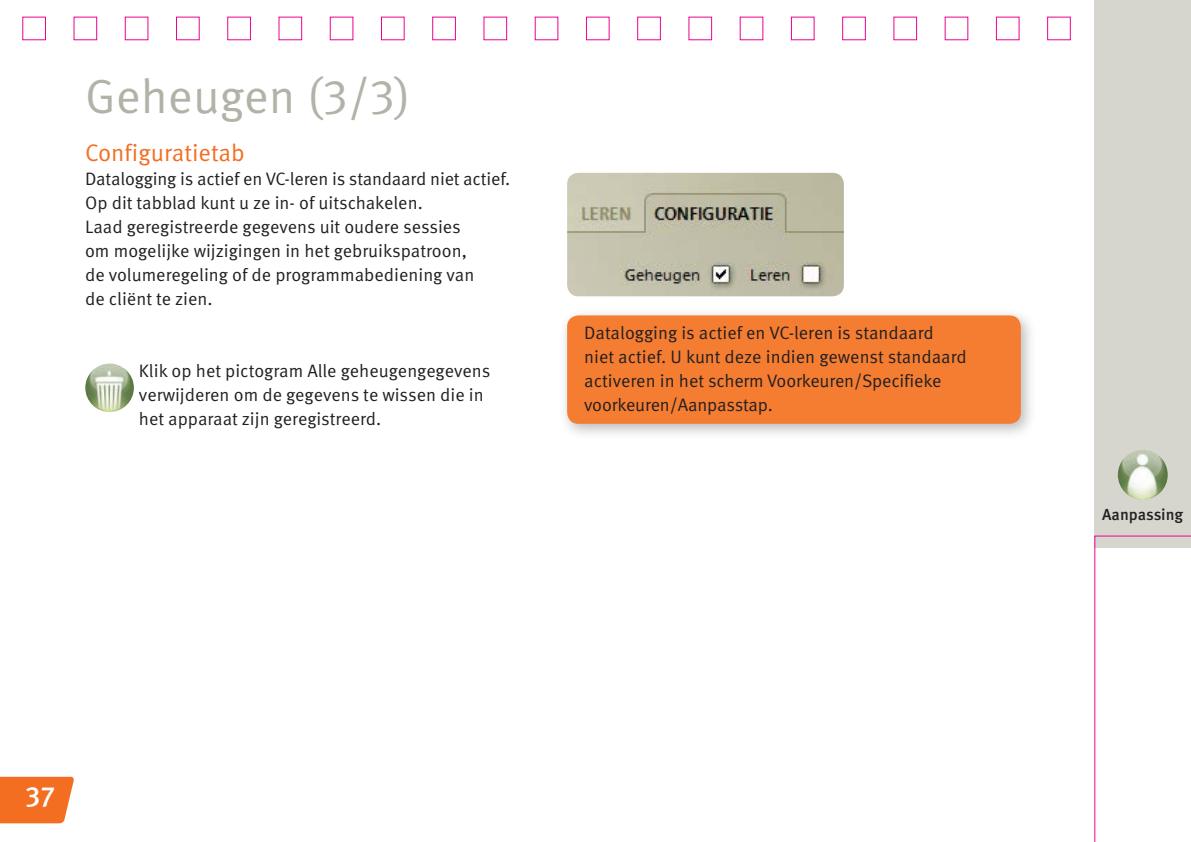
<style>
.page{position:relative;width:1191px;height:842px;background:#fff}
.page>*{position:absolute;margin:0;border:0;box-sizing:border-box;transform-origin:0 0}
.t1{font:48px "Meta Pro OM";color:#b2b2a7}
.t2{font:500 28px "Meta Pro OM";color:#fff}
.t3{font:24px "Meta Pro OM";color:#f36e21}
.t4{font:18px/24px "Meta Pro OM";letter-spacing:-.005em;color:#231f20}
.t5{font:500 16px "Meta Pro OM";letter-spacing:-.005em;color:#231f20}
</style>
<div class="page">
<div style="left:432px;top:17px;width:23px;height:23px;border:1px solid #ed028c"></div>
<div style="left:637px;top:17px;width:23px;height:23px;border:1px solid #ed028c"></div>
<div style="left:1094px;top:0;width:97px;height:548px;background:#d6d6cf"></div>
<svg style="left:0;top:777px;width:74px;height:46px;background:#f37730"></svg>
<div style="left:559px;top:307px;width:478px;height:133px;background:#231f20;opacity:.3"></div>
<div style="left:567px;top:315px;width:453px;height:109px;background:#f47d32;border-radius:11px"></div>
<img style="left:85px;top:363px;width:49px;height:49px;border-radius:24px">
<img style="left:567px;top:173px;width:277px;height:123px">
<img style="left:1117px;top:450px;width:50px;height:50px;border-radius:25px">
<svg style="left:1094px;top:535px;width:97px;height:307px"></svg>
<h1 class="t1" style="left:85px;top:68px;width:327px">Geheugen (3/3)</h1>
<h3 class="t3" style="left:85px;top:139px;width:161px">Configuratietab</h3>
<p class="t4" style="left:85px;top:167px;width:427px">Datalogging is actief en VC-leren is standaard niet actief.<br>Op dit tabblad kunt u ze in- of uitschakelen.<br>Laad geregistreerde gegevens uit oudere sessies<br>om mogelijke wijzigingen in het gebruikspatroon,<br>de volumeregeling of de programmabediening van<br>de cliënt te zien.</p>
<p class="t4" style="left:139px;top:359px;width:353px">Klik op het pictogram Alle geheugengegevens verwijderen om de gegevens te wissen die in het apparaat zijn geregistreerd.</p>
<p class="t4" style="left:584px;top:321px;width:384px">Datalogging is actief en VC-leren is standaard niet actief. U kunt deze indien gewenst standaard activeren in het scherm Voorkeuren/Specifieke voorkeuren/Aanpasstap.</p>
<h2 class="t2" style="left:25px;top:779px;width:31px">37</h2>
<p class="t5" style="left:1102px;top:505px;width:83px">Aanpassing</p>
</div>
